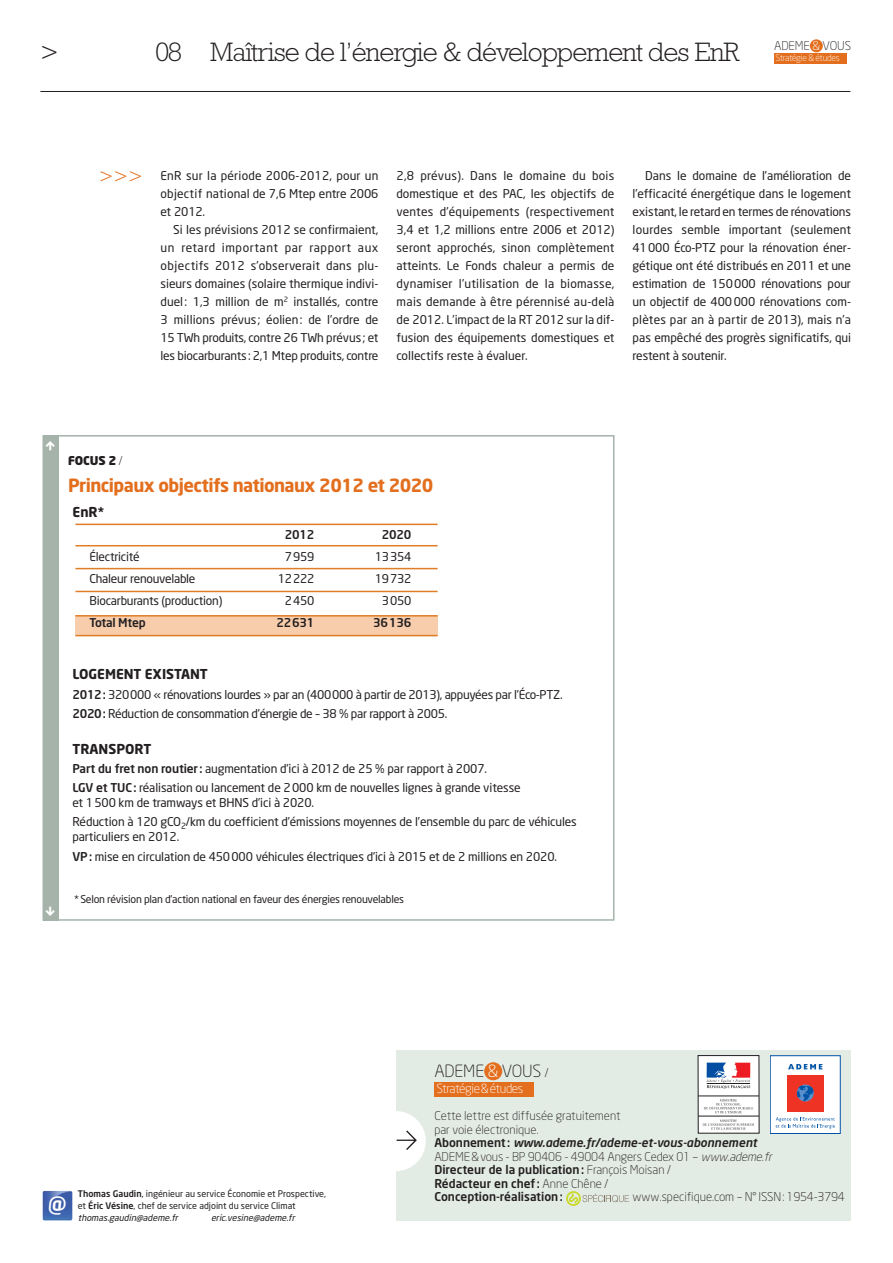
<style>
.page{position:relative;width:893px;height:1263px;background:#fff}
.page>*{position:absolute;margin:0;border:0;box-sizing:border-box;transform-origin:0 0}
.t1{font:300 27px "Rockwell";letter-spacing:-.03em;color:#231f20}
.t2{font:500 23.85px "Neo Sans";color:#fff}
.t3{font:300 21px "Rockwell";color:#e36f1e}
.t4{font:700 18px "Neo Sans";letter-spacing:-.03em;color:#e36f1e}
.t5{font:300 16.65px "Neo Sans";letter-spacing:-.01em;color:#231f20}
.t6{font:700 13.5px "Neo Sans";color:#231f20}
.t7{font:12.75px "Flesh Plain";color:#fff}
.t8{font:300 12.6px "Neo Sans";letter-spacing:-.03em;color:#fff}
.t9{font:12px/18px "Neo Sans";letter-spacing:-.01em;color:#231f20;text-align:justify}
.t10{font:300 12px/13.5px "Neo Sans";letter-spacing:-.01em;color:#231f20}
.t11{font:500 12px "Neo Sans";letter-spacing:-.02em;color:#231f20}
.t12{font:900 12px "Neo Sans";letter-spacing:-.01em;color:#231f20}
.t13{font:10.5px "Neo Sans";letter-spacing:-.02em;color:#231f20}
.t14{font:9px/12px "Neo Sans";color:#231f20}
.t15{font:italic 9px "Neo Sans";color:#231f20}
.t16{font:300 9px "Neo Sans";letter-spacing:-.03em;color:#fff}
.s1{color:#fff}
.s2{font-weight:300}
.s3{font-weight:500}
.s4{font-style:italic}
.s5{font-size:12px}
.s6{font-weight:500;font-style:italic}
</style>
<div class="page">
<div style="left:810px;top:39px;width:13px;height:13px;background:#e36f1e;border-radius:50%"></div>
<div style="left:774px;top:53px;width:73px;height:11px;background:#e36f1e"></div>
<hr style="left:40px;top:91px;width:810px;height:1px;background:#231f20">
<div style="left:396px;top:1050px;width:454px;height:170px;background:#e3ebe5"></div>
<svg style="left:396px;top:1111px;width:30px;height:60px"></svg>
<div style="left:484px;top:1062px;width:18px;height:18px;background:#e36f1e;border-radius:50%"></div>
<div style="left:435px;top:1082px;width:99px;height:15px;background:#e36f1e"></div>
<svg style="left:566px;top:1191px;width:63px;height:15px"></svg>
<div style="left:770px;top:1056px;width:70px;height:77px;background:#fff"></div>
<div style="left:770px;top:1055px;width:70px;height:79px;border:1px solid #0054a6"></div>
<div style="left:787px;top:1075px;width:37px;height:37px;background:#ee3224"></div>
<svg style="left:797px;top:1084px;width:17px;height:17px"></svg>
<svg style="left:788px;top:1064px;width:34px;height:5px"></svg>
<svg style="left:776px;top:1117px;width:59px;height:12px"></svg>
<img style="left:43px;top:1191px;width:29px;height:29px;border-radius:2px">
<div style="left:698px;top:1055px;width:61px;height:78px;background:#fff"></div>
<hr style="left:698px;top:1096px;width:61px;height:1px;background:#231f20">
<svg style="left:706px;top:1063px;width:44px;height:26px"></svg>
<svg style="left:704px;top:1098px;width:49px;height:15px"></svg>
<svg style="left:703px;top:1119px;width:51px;height:11px"></svg>
<hr style="left:698px;top:1116px;width:61px;height:1px;background:#231f20">
<div style="left:43px;top:435px;width:15px;height:486px;background:#a5b3ab"></div>
<div style="left:75px;top:615px;width:363px;height:20px;background:#f7cdac"></div>
<hr style="left:75px;top:635px;width:363px;height:1px;background:#e07e27">
<hr style="left:75px;top:615px;width:363px;height:2px;background:#e07e27">
<hr style="left:75px;top:591px;width:363px;height:1px;background:#e07e27">
<hr style="left:75px;top:568px;width:363px;height:1px;background:#e07e27">
<hr style="left:75px;top:545px;width:363px;height:1px;background:#e07e27">
<hr style="left:75px;top:524px;width:363px;height:1px;background:#e07e27">
<h1 class="t1" style="left:40px;top:43px;width:20px">&gt;</h1>
<h1 class="t1" style="left:155px;top:43px;width:29px">08</h1>
<p class="t10" style="left:774px;top:40px;width:78px">ADEME <span class="s1">&amp;</span> VOUS</p>
<h1 class="t1" style="left:210px;top:43px;width:531px">Maîtrise de l’énergie &amp; développement des EnR</h1>
<p class="t16" style="left:776px;top:55px;width:66px">Stratégie &amp; études</p>
<h3 class="t3" style="left:99px;top:168px;width:45px">&gt; &gt; &gt;</h3>
<p class="t9" style="left:161px;top:168px;width:219px">EnR sur la période 2006-2012, pour un objectif national de 7,6 Mtep entre 2006 et 2012.</p>
<p class="t9" style="left:161px;top:222px;width:219px;text-indent:13px">Si les prévisions 2012 se confirmaient, un retard important par rapport aux objectifs 2012 s’observerait dans plu&shy;sieurs domaines (solaire thermique indivi&shy;duel : 1,3 million de m<sup>2</sup> installés, contre 3 millions prévus; éolien: de l’ordre de 15 TWh produits, contre 26 TWh prévus; et les biocarburants: 2,1 Mtep produits, contre</p>
<p class="t9" style="left:396px;top:168px;width:220px">2,8 prévus). Dans le domaine du bois domestique et des PAC, les objectifs de ventes d’équipements (respectivement 3,4 et 1,2 millions entre 2006 et 2012) seront approchés, sinon complètement atteints. Le Fonds chaleur a permis de dynamiser l’utilisation de la biomasse, mais demande à être pérennisé au-delà de 2012. L’impact de la RT 2012 sur la dif&shy;fusion des équipements domestiques et collectifs reste à évaluer.</p>
<p class="t9" style="left:632px;top:168px;width:220px;text-indent:13px">Dans le domaine de l’amélioration de l’efficacité énergétique dans le logement existant, le retard en termes de rénovations lourdes semble important (seulement 41000 Éco-PTZ pour la rénovation éner&shy;gétique ont été distribués en 2011 et une estimation de 150000 rénovations pour un objectif de 400 000 rénovations com&shy;plètes par an à partir de 2013), mais n’a pas empêché des progrès significatifs, qui restent à soutenir.</p>
<p class="t7" style="left:56px;top:453px;width:14px;rotate:-180deg">,</p>
<p class="t12" style="left:68px;top:454px;width:56px">FOCUS 2 <span class="s2">/</span></p>
<h3 class="t4" style="left:68px;top:479px;width:367px">Principaux objectifs nationaux 2012 et 2020</h3>
<p class="t6" style="left:73px;top:507px;width:33px">EnR*</p>
<p class="t11" style="left:285px;top:530px;width:31px">2012</p>
<p class="t11" style="left:382px;top:530px;width:31px">2020</p>
<p class="t9" style="left:90px;top:549px;width:52px">Électricité</p>
<p class="t9" style="left:285px;top:549px;width:31px">7959</p>
<p class="t9" style="left:375px;top:549px;width:38px">13354</p>
<p class="t9" style="left:90px;top:571px;width:107px">Chaleur renouvelable</p>
<p class="t9" style="left:278px;top:571px;width:38px">12222</p>
<p class="t9" style="left:375px;top:571px;width:38px">19732</p>
<p class="t9" style="left:90px;top:593px;width:134px">Biocarburants (production)</p>
<p class="t9" style="left:285px;top:593px;width:31px">2450</p>
<p class="t9" style="left:382px;top:593px;width:31px">3050</p>
<p class="t11" style="left:90px;top:618px;width:58px">Total Mtep</p>
<p class="t11" style="left:276px;top:618px;width:40px">22631</p>
<p class="t11" style="left:373px;top:618px;width:40px">36136</p>
<p class="t7" style="left:44px;top:904px;width:14px">,</p>
<p class="t6" style="left:73px;top:669px;width:137px">LOGEMENT EXISTANT</p>
<p class="t9" style="left:73px;top:686px;width:492px;line-height:19.2px"><span class="s3">2012:</span> 320000 « rénovations lourdes » par an (400000 à partir de 2013), appuyées par l’Éco-PTZ.<br><span class="s3">2020:</span> Réduction de consommation d’énergie de – 38 % par rapport à 2005.</p>
<p class="t6" style="left:73px;top:743px;width:80px">TRANSPORT</p>
<p class="t9" style="left:73px;top:760px;width:450px;line-height:19.2px"><span class="s3">Part du fret non routier:</span> augmentation d’ici à 2012 de 25 % par rapport à 2007.<br><span class="s3">LGV et TUC:</span> réalisation ou lancement de 2000 km de nouvelles lignes à grande vitesse</p>
<p class="t9" style="left:73px;top:794px;width:506px;line-height:19.2px">et 1500 km de tramways et BHNS d’ici à 2020.<br>Réduction à 120 gCO<sub>2</sub>/km du coefficient d’émissions moyennes de l’ensemble du parc de véhicules</p>
<p class="t9" style="left:73px;top:828px;width:486px;line-height:19.2px">particuliers en 2012.<br><span class="s3">VP:</span> mise en circulation de 450000 véhicules électriques d’ici à 2015 et de 2 millions en 2020.</p>
<p class="t13" style="left:74px;top:895px;width:331px">*Selon révision plan d’action national en faveur des énergies renouvelables</p>
<h2 class="t2" style="left:48px;top:1194px;width:20px">@</h2>
<p class="t14" style="left:78px;top:1188px;width:250px"><span class="s3">Thomas Gaudin</span>, ingénieur au service Économie et Prospective, et <span class="s3">Éric Vésine</span>, chef de service adjoint du service Climat <span class="s4">thomas.gaudin@ademe.fr</span></p>
<p class="t15" style="left:211px;top:1214px;width:87px">eric.vesine@ademe.fr</p>
<h3 class="t5" style="left:434px;top:1064px;width:116px">ADEME <span class="s1">&amp;</span> VOUS <span class="s5">/</span></h3>
<p class="t8" style="left:436px;top:1084px;width:89px">Stratégie&amp;études</p>
<p class="t10" style="left:434px;top:1110px;width:341px">Cette lettre est diffusée gratuitement<br>par voie électronique.<br><span class="s3">Abonnement:</span> <span class="s6">www.ademe.fr/ademe-et-vous-abonnement </span>ADEME&amp;vous - BP 90406 - 49004 Angers Cedex 01 – <span class="s4">www.ademe.fr </span><span class="s3">Directeur de la publication:</span> François Moisan /<br><span class="s3">Rédacteur en chef :</span> Anne Chêne /<br><span class="s3">Conception-réalisation:</span></p>
<p class="t10" style="left:633px;top:1191px;width:214px">www.specifique.com – N° ISSN: 1954-3794</p>
</div>
